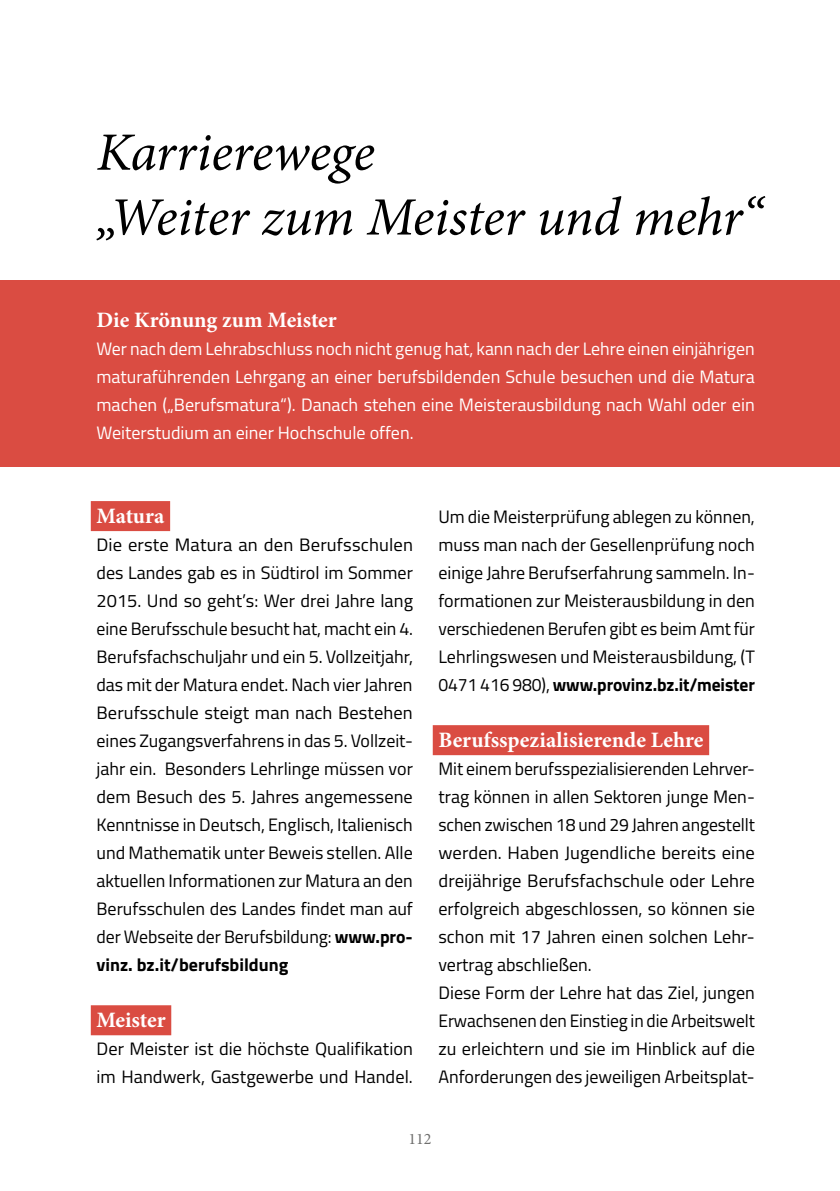
<style>
.page{position:relative;width:840px;height:1191px;background:#fff}
.page>*{position:absolute;margin:0;border:0;box-sizing:border-box;transform-origin:0 0}
.t1{font:italic 54px/64.8px "Minion Pro";letter-spacing:-.005em;color:#000}
.t2{font:700 22px "Minion Pro";letter-spacing:-.005em;color:#fff}
.t3{font:18px/28px "Cairo";color:#000;text-align:justify}
.t4{font:18px/28px "Cairo";color:#fff;text-align:justify}
.t5{font:16px "Minion Pro";color:#6f6f6e}
.s1{font-weight:700}
</style>
<div class="page">
<div style="left:0;top:279px;width:839px;height:187px;background:#da4c42"></div>
<div style="left:91px;top:501px;width:79px;height:30px;background:#da4c42"></div>
<div style="left:91px;top:1005px;width:80px;height:30px;background:#da4c42"></div>
<div style="left:432px;top:725px;width:276px;height:30px;background:#da4c42"></div>
<h1 class="t1" style="left:96px;top:120px;width:667px">Karrierewege<br>„Weiter zum Meister und mehr“</h1>
<p class="t2" style="left:96px;top:304px;width:241px">Die Krönung zum Meister</p>
<p class="t4" style="left:96px;top:334px;width:659px">Wer nach dem Lehrabschluss noch nicht genug hat, kann nach der Lehre einen einjährigen maturaführenden Lehrgang an einer berufsbildenden Schule besuchen und die Matura machen („Berufsmatura“). Danach stehen eine Meisterausbildung nach Wahl oder ein Weiterstudium an einer Hochschule offen.</p>
<p class="t2" style="left:96px;top:500px;width:69px">Matura</p>
<p class="t3" style="left:96px;top:530px;width:318px">Die erste Matura an den Berufsschulen des Landes gab es in Südtirol im Sommer 2015. Und so geht’s: Wer drei Jahre lang eine Berufsschule besucht hat, macht ein 4.<br>Berufsfachschuljahr und ein 5. Vollzeitjahr, das mit der Matura endet. Nach vier Jahren Berufsschule steigt man nach Bestehen eines Zugangsverfahrens in das 5. Vollzeit&shy;jahr ein. Besonders Lehrlinge müssen vor dem Besuch des 5. Jahres angemessene Kenntnisse in Deutsch, Englisch, Italienisch und Mathematik unter Beweis stellen. Alle aktuellen Informationen zur Matura an den Berufsschulen des Landes findet man auf der Webseite der Berufsbildung: <span class="s1">www.pro&shy;vinz. bz.it/berufsbildung</span></p>
<p class="t2" style="left:96px;top:1004px;width:71px">Meister</p>
<p class="t3" style="left:96px;top:1034px;width:318px">Der Meister ist die höchste Qualifikation im Handwerk, Gastgewerbe und Handel.</p>
<p class="t3" style="left:438px;top:502px;width:318px">Um die Meisterprüfung ablegen zu können, muss man nach der Gesellenprüfung noch einige Jahre Berufserfahrung sammeln. In&shy;formationen zur Meisterausbildung in den verschiedenen Berufen gibt es beim Amt für Lehrlingswesen und Meisterausbildung, (T 0471 416 980), <span class="s1">www.provinz.bz.it/meister</span></p>
<p class="t2" style="left:438px;top:724px;width:266px">Berufsspezialisierende Lehre</p>
<p class="t3" style="left:438px;top:754px;width:318px;text-align:left">Mit einem berufsspezialisierenden Lehrver&shy;trag können in allen Sektoren junge Men&shy;schen zwischen 18 und 29 Jahren angestellt werden. Haben Jugendliche bereits eine dreijährige Berufsfachschule oder Lehre erfolgreich abgeschlossen, so können sie schon mit 17 Jahren einen solchen Lehr&shy;vertrag abschließen.<br>Diese Form der Lehre hat das Ziel, jungen Erwachsenen den Einstieg in die Arbeitswelt zu erleichtern und sie im Hinblick auf die Anforderungen des jeweiligen Arbeitsplat-</p>
<p class="t5" style="left:408px;top:1127px;width:25px">112</p>
</div>
